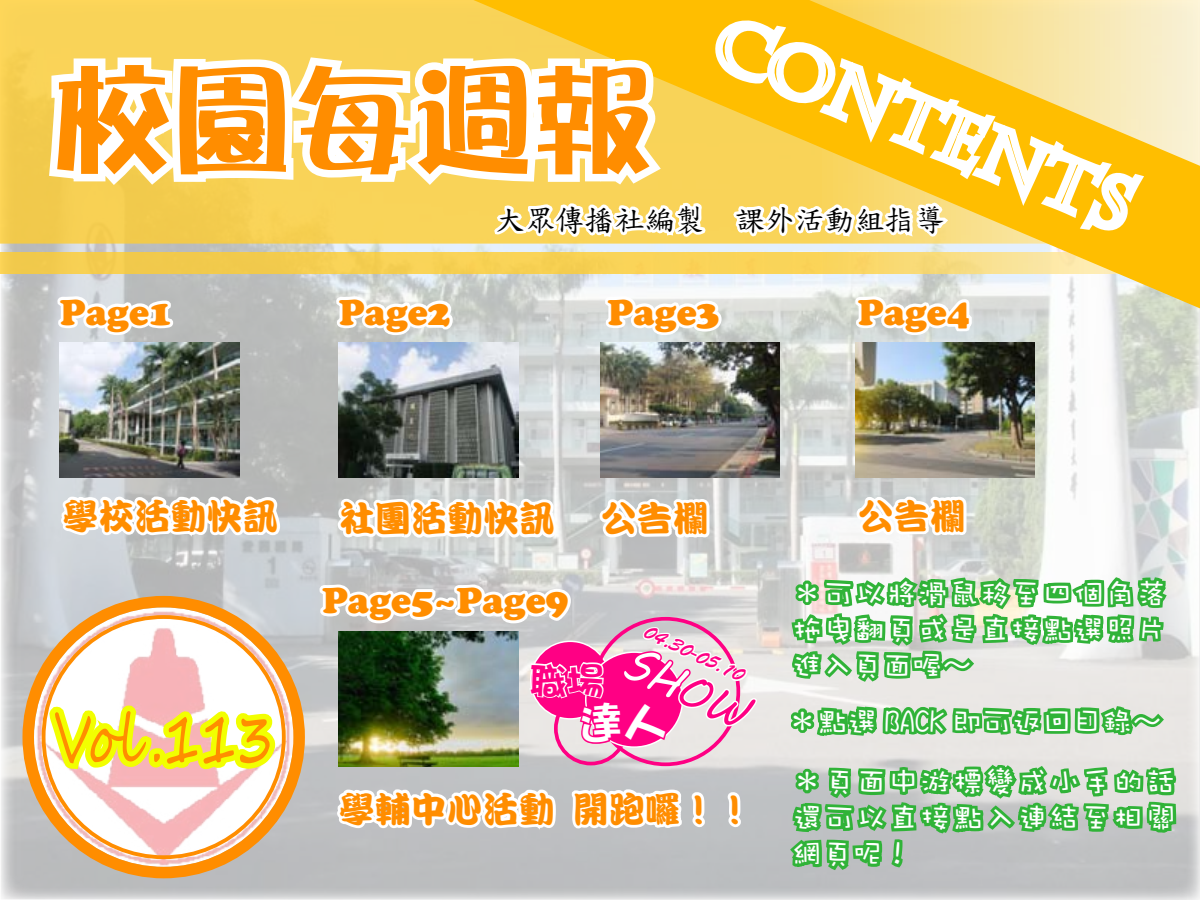
<style>
.page{position:relative;width:1200px;height:900px;background:#fff}
.page>*{position:absolute;margin:0;border:0;box-sizing:border-box;transform-origin:0 0}
.t1{font:120px "DFPOP3 W12 WIN BF";color:#ff8d00}
.t2{font:68.4px "Segoe Script";color:#ff8d00;scale:.73 1}
.t3{font:44.4px "MV Boli";color:#fff}
.t4{font:44.4px "DF Hai Bao W9 HKP BF";color:#fff}
.t5{font:37.65px "DF Hai Bao W9 HKP BF";color:#ff0084}
.t6{font:36px "Cooper Black Std";color:#ff8d00}
.t7{font:36px "DF Kan Ting Liu W9 WIN BF";color:#ff8d00}
.t8{font:30px/60.4px "DF Wa Wa Md HK BF";letter-spacing:.07em;color:#fff}
.t9{font:30px/36px "DF Wa Wa Md HK BF";letter-spacing:.045em;color:#fff;text-align:justify}
.t10{font:30px "DF Kai Shu SB Estd BF";color:#000}
.t11{font:19.95px "Brush Script Std";color:#ff0084}
.s1{color:#ff0084}
</style>
<div class="page">
<img style="left:2px;top:243px;width:1196px;height:655px">
<div style="left:0;top:0;width:29px;height:243px;background:#f5cd50"></div>
<div style="left:0;top:252px;width:1200px;height:21px;background:#f1c94c"></div>
<svg style="left:1179px;top:0;width:21px;height:308px;background:#fbd971"></svg>
<img style="left:29px;top:0;width:1150px;height:874px">
<h1 class="t1" style="left:53px;top:60px;width:601px">校園每週報</h1>
<p class="t10" style="left:495px;top:205px;width:452px">大眾傳播社編製　課外活動組指導</p>
<p class="t6" style="left:60px;top:290px;width:113px">Page1</p>
<p class="t6" style="left:339px;top:290px;width:113px">Page2</p>
<p class="t6" style="left:608px;top:290px;width:113px">Page3</p>
<p class="t6" style="left:858px;top:290px;width:113px">Page4</p>
<p class="t7" style="left:63px;top:498px;width:217px">學校活動快訊</p>
<p class="t7" style="left:339px;top:500px;width:217px">社團活動快訊</p>
<p class="t7" style="left:601px;top:500px;width:109px">公告欄</p>
<p class="t7" style="left:858px;top:498px;width:109px">公告欄</p>
<h2 class="t2" style="left:54px;top:684px;width:302px">Vol .113</h2>
<p class="t6" style="left:322px;top:579px;width:248px">Page5~Page9</p>
<p class="t11" style="left:650px;top:620px;width:110px;rotate:25deg">04.30-05.10</p>
<h3 class="t3" style="left:639px;top:632px;width:133px;rotate:25deg">SH<span class="s1">OW</span></h3>
<p class="t5" style="left:530px;top:661px;width:77px">職場</p>
<h3 class="t4" style="left:579px;top:701px;width:90px">達人</h3>
<p class="t7" style="left:339px;top:791px;width:415px">學輔中心活動 開跑囉！！</p>
<p class="t9" style="left:792px;top:575px;width:376px">＊可以將滑鼠移至四個角落拖曳翻頁或是直接點選照片進入頁面喔～</p>
<p class="t8" style="left:788px;top:690px;width:390px">＊點選 BACK 即可返回目錄～＊頁面中游標變成小手的話</p>
<p class="t8" style="left:792px;top:799px;width:385px;line-height:36px">還可以直接點入連結至相關網頁呢！</p>
</div>
